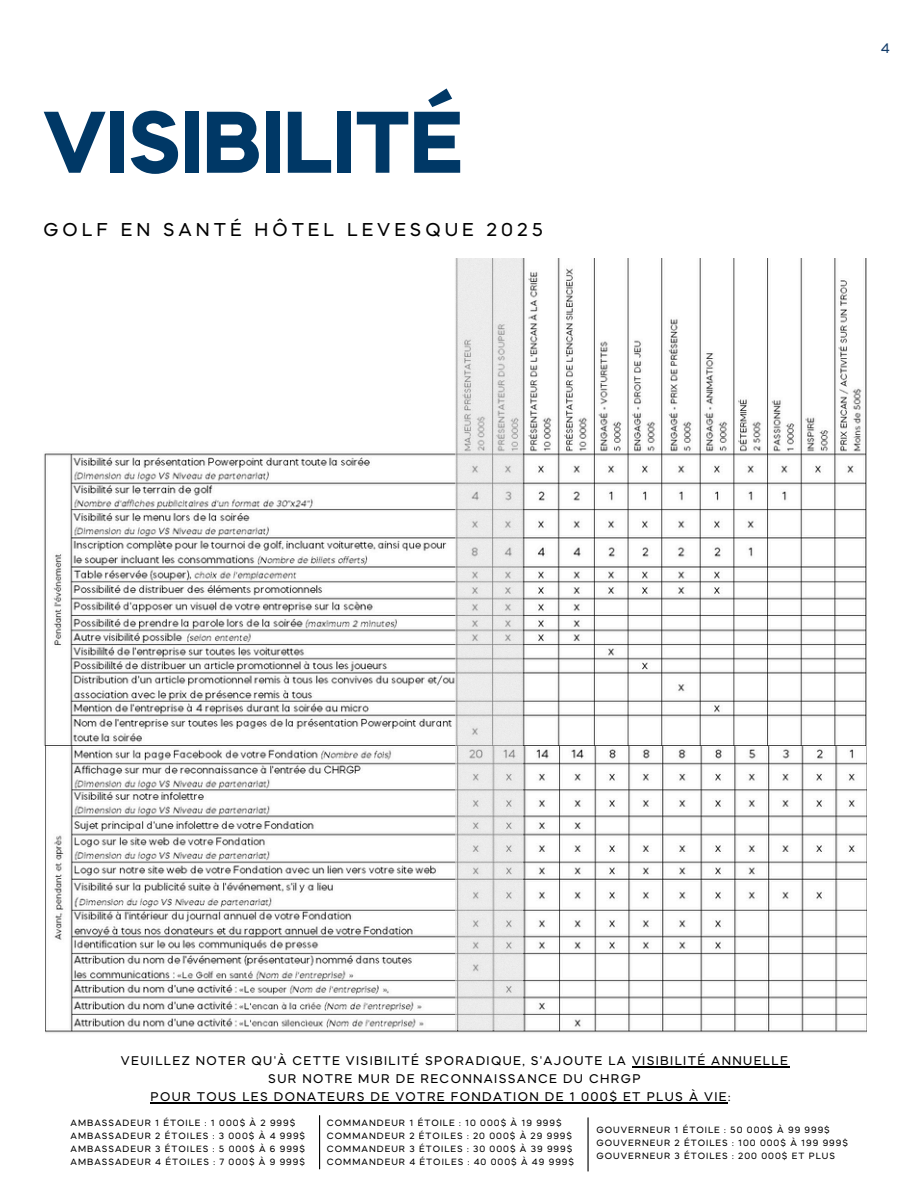
<style>
.page{position:relative;width:918px;height:1188px;background:#fff}
.page>*{position:absolute;margin:0;border:0;box-sizing:border-box;transform-origin:0 0}
.t1{font:700 87.15px "Mazzard H";color:#003866}
.t2{font:500 19.95px "Mazzard L";letter-spacing:.2em;color:#000}
.t3{font:500 14.85px "Mazzard L";color:#133c69}
.t4{font:500 13.5px "Mazzard L";letter-spacing:.1em;color:#000}
.t5{font:500 9.75px "Mazzard L";letter-spacing:.1em;color:#000}
</style>
<div class="page">
<hr style="left:319px;top:1116px;width:1px;height:53px;background:#000">
<hr style="left:587px;top:1118px;width:2px;height:53px;background:#000">
<img style="left:46px;top:746px;width:821px;height:287px">
<img style="left:44px;top:259px;width:823px;height:487px">
<img style="left:456px;top:259px;width:67px;height:771px">
<hr style="left:632px;top:1066px;width:157px;height:2px;background:#000">
<hr style="left:151px;top:1102px;width:577px;height:2px;background:#000">
<p class="t1" style="left:43px;top:99px;width:421px">VISIBILITÉ</p>
<p class="t2" style="left:44px;top:219px;width:501px">GOLF EN SANTÉ HÔTEL LEVESQUE 2025</p>
<p class="t3" style="left:881px;top:41px;width:11px">4</p>
<p class="t4" style="left:121px;top:1054px;width:668px">VEUILLEZ NOTER QU'À CETTE VISIBILITÉ SPORADIQUE, S'AJOUTE LA VISIBILITÉ ANNUELLE</p>
<p class="t4" style="left:268px;top:1072px;width:374px">SUR NOTRE MUR DE RECONNAISSANCE DU CHRGP</p>
<p class="t4" style="left:151px;top:1090px;width:581px">POUR TOUS LES DONATEURS DE VOTRE FONDATION DE 1 000$ ET PLUS À VIE:</p>
<p class="t5" style="left:71px;top:1118px;width:226px">AMBASSADEUR 1 ÉTOILE : 1 000$ À 2 999$</p>
<p class="t5" style="left:71px;top:1131px;width:236px">AMBASSADEUR 2 ÉTOILES : 3 000$ À 4 999$</p>
<p class="t5" style="left:71px;top:1144px;width:236px">AMBASSADEUR 3 ÉTOILES : 5 000$ À 6 999$</p>
<h3 class="t5" style="left:71px;top:1157px;width:236px">AMBASSADEUR 4 ÉTOILES : 7 000$ À 9 999$</h3>
<p class="t5" style="left:327px;top:1118px;width:236px">COMMANDEUR 1 ÉTOILE : 10 000$ À 19 999$</p>
<p class="t5" style="left:327px;top:1131px;width:247px">COMMANDEUR 2 ÉTOILES : 20 000$ À 29 999$</p>
<p class="t5" style="left:327px;top:1144px;width:247px">COMMANDEUR 3 ÉTOILES : 30 000$ À 39 999$</p>
<p class="t5" style="left:327px;top:1157px;width:249px">COMMANDEUR 4 ÉTOILES : 40 000$ À 49 999$</p>
<p class="t5" style="left:596px;top:1125px;width:235px">GOUVERNEUR 1 ÉTOILE : 50 000$ À 99 999$</p>
<h1 class="t5" style="left:596px;top:1138px;width:253px">GOUVERNEUR 2 ÉTOILES : 100 000$ À 199 999$</h1>
<h2 class="t5" style="left:596px;top:1151px;width:240px">GOUVERNEUR 3 ÉTOILES : 200 000$ ET PLUS</h2>
</div>
